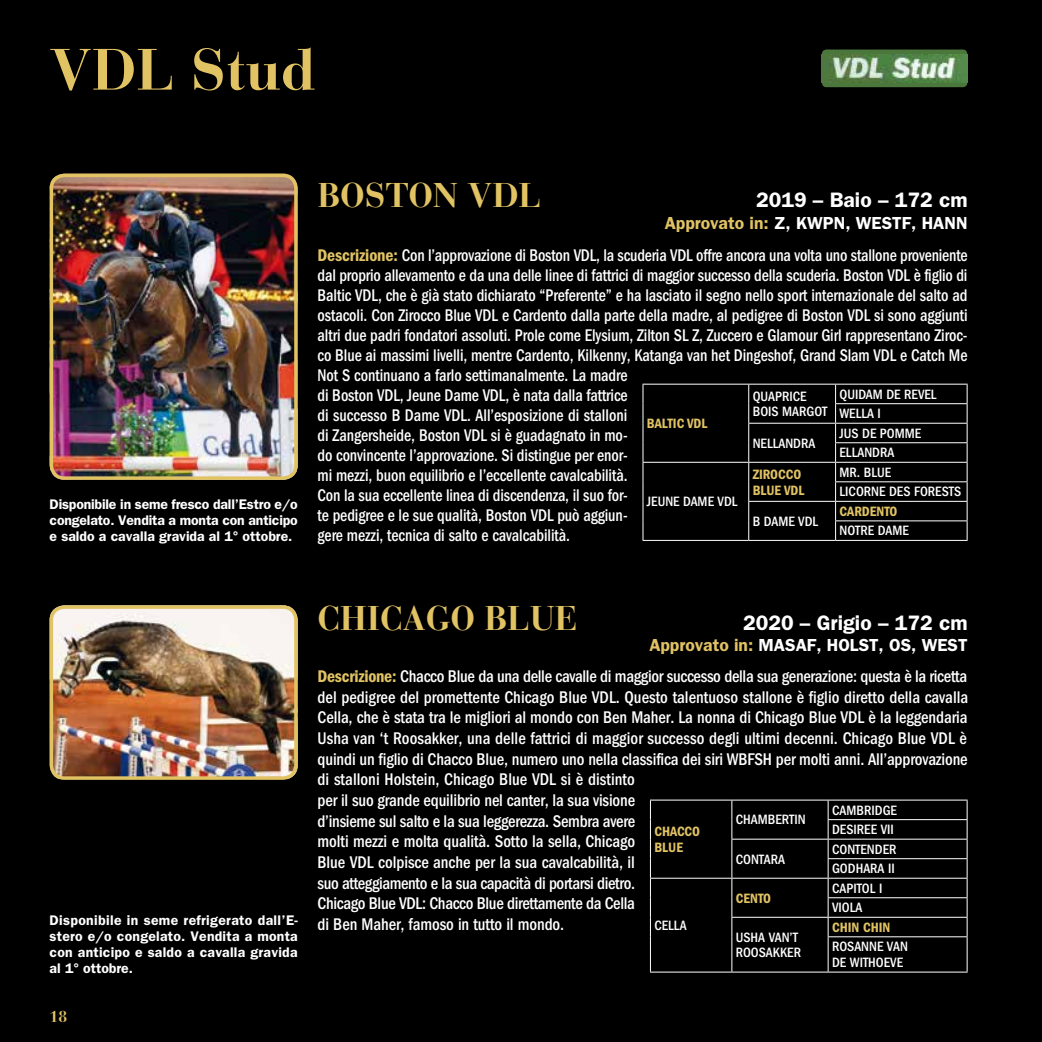
<style>
.page{position:relative;width:1042px;height:1042px;background:#000}
.page>*{position:absolute;margin:0;border:0;box-sizing:border-box;transform-origin:0 0}
.t1{font:700 57.75px "Bauer Bodoni Std";color:#e1c364}
.t2{font:700 34.12px "Bauer Bodoni Std";color:#e1c364}
.t3{font:600 21px "ITC Franklin Gothic Std";color:#fff}
.t4{font:500 condensed 17.5px/19.9px "ITC Franklin Gothic Std";letter-spacing:-.005em;color:#fff;text-align:right;scale:.92 1}
.t5{font:500 condensed 17.5px/20.7px "ITC Franklin Gothic Std";letter-spacing:-.005em;color:#fff;text-align:right;scale:.96 1}
.t6{font:700 15.75px "Bauer Bodoni Std";color:#e1c364}
.t7{font:500 condensed 14px/19.6px "ITC Franklin Gothic Std";color:#fff}
.t8{font:600 14px/15.8px "ITC Franklin Gothic Std";color:#fff;text-align:justify}
.t9{font:14px/15.8px "ITC Franklin Gothic Std Dm Cd";color:#e1c364}
.s1{font-weight:600;font-stretch:normal;color:#e1c364}
.s2{font-weight:600;font-stretch:normal}
.s3{font-family:"ITC Franklin Gothic Std Dm Cd";font-weight:400;font-stretch:normal;color:#e1c364}
</style>
<div class="page">
<div style="left:822px;top:50px;width:145px;height:37px;background:#4b773c;border-radius:4px"></div>
<img style="left:829px;top:54px;width:138px;height:28px">
<img style="left:50px;top:610px;width:243px;height:165px">
<div style="left:50px;top:605px;width:248px;height:175px;border:4px solid #e1c364;border-radius:13px"></div>
<hr style="left:650px;top:799px;width:82px;height:1px;background:#fff">
<hr style="left:732px;top:799px;width:96px;height:1px;background:#fff">
<hr style="left:828px;top:799px;width:139px;height:1px;background:#fff">
<hr style="left:827px;top:819px;width:140px;height:1px;background:#fff">
<hr style="left:731px;top:839px;width:97px;height:1px;background:#fff">
<hr style="left:828px;top:839px;width:139px;height:1px;background:#fff">
<hr style="left:827px;top:858px;width:140px;height:1px;background:#fff">
<hr style="left:650px;top:878px;width:82px;height:1px;background:#fff">
<svg style="left:650px;top:800px;width:1px;height:137px"></svg>
<hr style="left:650px;top:937px;width:1px;height:34px;background:#fff">
<hr style="left:650px;top:971px;width:82px;height:1px;background:#fff">
<hr style="left:732px;top:878px;width:96px;height:1px;background:#fff">
<hr style="left:828px;top:878px;width:139px;height:1px;background:#fff">
<hr style="left:827px;top:897px;width:140px;height:1px;background:#fff">
<hr style="left:731px;top:917px;width:97px;height:1px;background:#fff">
<svg style="left:731px;top:800px;width:1px;height:137px"></svg>
<hr style="left:731px;top:937px;width:1px;height:34px;background:#fff">
<hr style="left:732px;top:971px;width:96px;height:1px;background:#fff">
<hr style="left:828px;top:917px;width:139px;height:1px;background:#fff">
<svg style="left:827px;top:800px;width:1px;height:136px"></svg>
<svg style="left:966px;top:800px;width:1px;height:136px"></svg>
<hr style="left:827px;top:936px;width:140px;height:1px;background:#fff">
<hr style="left:827px;top:937px;width:1px;height:34px;background:#fff">
<hr style="left:966px;top:937px;width:1px;height:34px;background:#fff">
<hr style="left:828px;top:971px;width:139px;height:1px;background:#fff">
<img style="left:50px;top:174px;width:243px;height:306px">
<div style="left:50px;top:174px;width:248px;height:306px;border:4px solid #e1c364;border-radius:13px"></div>
<hr style="left:642px;top:384px;width:107px;height:1px;background:#fff">
<hr style="left:749px;top:384px;width:86px;height:1px;background:#fff">
<hr style="left:835px;top:384px;width:132px;height:1px;background:#fff">
<hr style="left:835px;top:403px;width:132px;height:1px;background:#fff">
<hr style="left:748px;top:423px;width:87px;height:1px;background:#fff">
<hr style="left:835px;top:423px;width:132px;height:1px;background:#fff">
<hr style="left:835px;top:442px;width:132px;height:1px;background:#fff">
<hr style="left:642px;top:462px;width:107px;height:1px;background:#fff">
<svg style="left:642px;top:385px;width:1px;height:155px"></svg>
<hr style="left:642px;top:540px;width:107px;height:1px;background:#fff">
<hr style="left:749px;top:462px;width:86px;height:1px;background:#fff">
<hr style="left:835px;top:462px;width:132px;height:1px;background:#fff">
<hr style="left:835px;top:481px;width:132px;height:1px;background:#fff">
<hr style="left:748px;top:501px;width:87px;height:1px;background:#fff">
<svg style="left:748px;top:385px;width:1px;height:155px"></svg>
<hr style="left:749px;top:540px;width:86px;height:1px;background:#fff">
<hr style="left:835px;top:501px;width:132px;height:1px;background:#fff">
<hr style="left:835px;top:520px;width:132px;height:1px;background:#fff">
<svg style="left:835px;top:385px;width:1px;height:155px"></svg>
<svg style="left:966px;top:385px;width:1px;height:155px"></svg>
<hr style="left:835px;top:540px;width:132px;height:1px;background:#fff">
<h1 class="t1" style="left:50px;top:35px;width:268px">VDL STUD</h1>
<p class="t8" style="left:50px;top:497px;width:250px">Disponibile in seme fresco dall’Estro e/o congelato. Vendita a monta con anticipo e saldo a cavalla gravida al 1° ottobre.</p>
<h2 class="t2" style="left:317px;top:175px;width:47px">BOSTON</h2>
<h2 class="t2" style="left:467px;top:175px;width:64px">VDL</h2>
<p class="t3" style="left:756px;top:188px;width:213px">2019 – Baio – 172 cm</p>
<p class="t4" style="left:317px;top:208px;width:708px;line-height:31.3px"><span class="s1">Approvato in:</span> <span class="s2">Z, KWPN, WESTF, HANN<br></span><span class="s3">Descrizione:</span> Con l’approvazione di Boston VDL, la scuderia VDL offre ancora una volta uno stallone proveniente</p>
<p class="t4" style="left:317px;top:265px;width:708px;text-align:left">dal proprio allevamento e da una delle linee di fattrici di maggior successo della scuderia. Boston VDL è figlio di Baltic VDL, che è già stato dichiarato “Preferente” e ha lasciato il segno nello sport internazionale del salto ad ostacoli. Con Zirocco Blue VDL e Cardento dalla parte della madre, al pedigree di Boston VDL si sono aggiunti altri due padri fondatori assoluti. Prole come Elysium, Zilton SL Z, Zuccero e Glamour Girl rappresentano Ziroc&shy;co Blue ai massimi livelli, mentre Cardento, Kilkenny, Katanga van het Dingeshof, Grand Slam VDL e Catch Me Not S continuano a farlo settimanalmente. La madre<br>di Boston VDL, Jeune Dame VDL, è nata dalla fattrice<br>di successo B Dame VDL. All’esposizione di stalloni<br>di Zangersheide, Boston VDL si è guadagnato in mo-<br>do convincente l’approvazione. Si distingue per enor-<br>mi mezzi, buon equilibrio e l’eccellente cavalcabilità.<br>Con la sua eccellente linea di discendenza, il suo for-<br>te pedigree e le sue qualità, Boston VDL può aggiun-<br>gere mezzi, tecnica di salto e cavalcabilità.</p>
<p class="t7" style="left:753px;top:388px;width:76px;line-height:15.8px">QUAPRICE<br>BOIS MARGOT</p>
<p class="t7" style="left:839px;top:384px;width:99px">QUIDAM DE REVEL<br>WELLA I</p>
<p class="t7" style="left:753px;top:433px;width:64px">NELLANDRA</p>
<p class="t7" style="left:839px;top:423px;width:83px">JUS DE POMME<br>ELLANDRA</p>
<p class="t9" style="left:647px;top:415px;width:62px">BALTIC VDL</p>
<p class="t9" style="left:753px;top:466px;width:53px">ZIROCCO<br>BLUE VDL</p>
<p class="t7" style="left:839px;top:462px;width:123px">MR. BLUE<br>LICORNE DES FORESTS</p>
<p class="t7" style="left:753px;top:511px;width:67px">B DAME VDL</p>
<p class="t7" style="left:647px;top:492px;width:92px">JEUNE DAME VDL</p>
<p class="t9" style="left:839px;top:503px;width:59px">CARDENTO</p>
<p class="t7" style="left:839px;top:521px;width:71px">NOTRE DAME</p>
<p class="t8" style="left:50px;top:912px;width:250px">Disponibile in seme refrigerato dall’E&shy;stero e/o congelato. Vendita a monta con anticipo e saldo a cavalla gravida al 1° ottobre.</p>
<p class="t6" style="left:50px;top:1007px;width:19px">18</p>
<h2 class="t2" style="left:317px;top:598px;width:46px">CHICAGO</h2>
<h2 class="t2" style="left:484px;top:598px;width:24px">BLU</h2>
<h2 class="t2" style="left:555px;top:598px;width:24px">E</h2>
<p class="t3" style="left:743px;top:611px;width:226px">2020 – Grigio – 172 cm</p>
<p class="t5" style="left:317px;top:630px;width:678px;line-height:30.6px"><span class="s1">Approvato in:</span> <span class="s2">MASAF, HOLST, OS, WEST<br></span><span class="s3">Descrizione:</span> Chacco Blue da una delle cavalle di maggior successo della sua generazione: questa è la ricetta</p>
<p class="t5" style="left:317px;top:687px;width:679px;text-align:left">del pedigree del promettente Chicago Blue VDL. Questo talentuoso stallone è figlio diretto della cavalla Cella, che è stata tra le migliori al mondo con Ben Maher. La nonna di Chicago Blue VDL è la leggendaria Usha van ‘t Roosakker, una delle fattrici di maggior successo degli ultimi decenni. Chicago Blue VDL è quindi un figlio di Chacco Blue, numero uno nella classifica dei siri WBFSH per molti anni. All’approvazione di stalloni Holstein, Chicago Blue VDL si è distinto<br>per il suo grande equilibrio nel canter, la sua visione<br>d’insieme sul salto e la sua leggerezza. Sembra avere<br>molti mezzi e molta qualità. Sotto la sella, Chicago<br>Blue VDL colpisce anche per la sua cavalcabilità, il<br>suo atteggiamento e la sua capacità di portarsi dietro.<br>Chicago Blue VDL: Chacco Blue direttamente da Cella<br>di Ben Maher, famoso in tutto il mondo.</p>
<p class="t7" style="left:736px;top:810px;width:71px">CHAMBERTIN</p>
<p class="t7" style="left:832px;top:800px;width:66px">CAMBRIDGE<br>DESIREE VII</p>
<p class="t7" style="left:736px;top:849px;width:51px">CONTARA</p>
<p class="t7" style="left:832px;top:839px;width:66px">CONTENDER<br>GODHARA II</p>
<p class="t9" style="left:654px;top:823px;width:47px">CHACCO<br>BLUE</p>
<p class="t9" style="left:736px;top:890px;width:37px">CENTO</p>
<p class="t7" style="left:832px;top:878px;width:52px">CAPITOL I<br>VIOLA</p>
<p class="t7" style="left:736px;top:929px;width:67px;line-height:15.8px">USHA VAN’T<br>ROOSAKKER</p>
<p class="t7" style="left:654px;top:915px;width:34px">CELLA</p>
<p class="t9" style="left:832px;top:919px;width:60px">CHIN CHIN</p>
<p class="t7" style="left:832px;top:939px;width:77px;line-height:15.8px">ROSANNE VAN<br>DE WITHOEVE</p>
</div>
